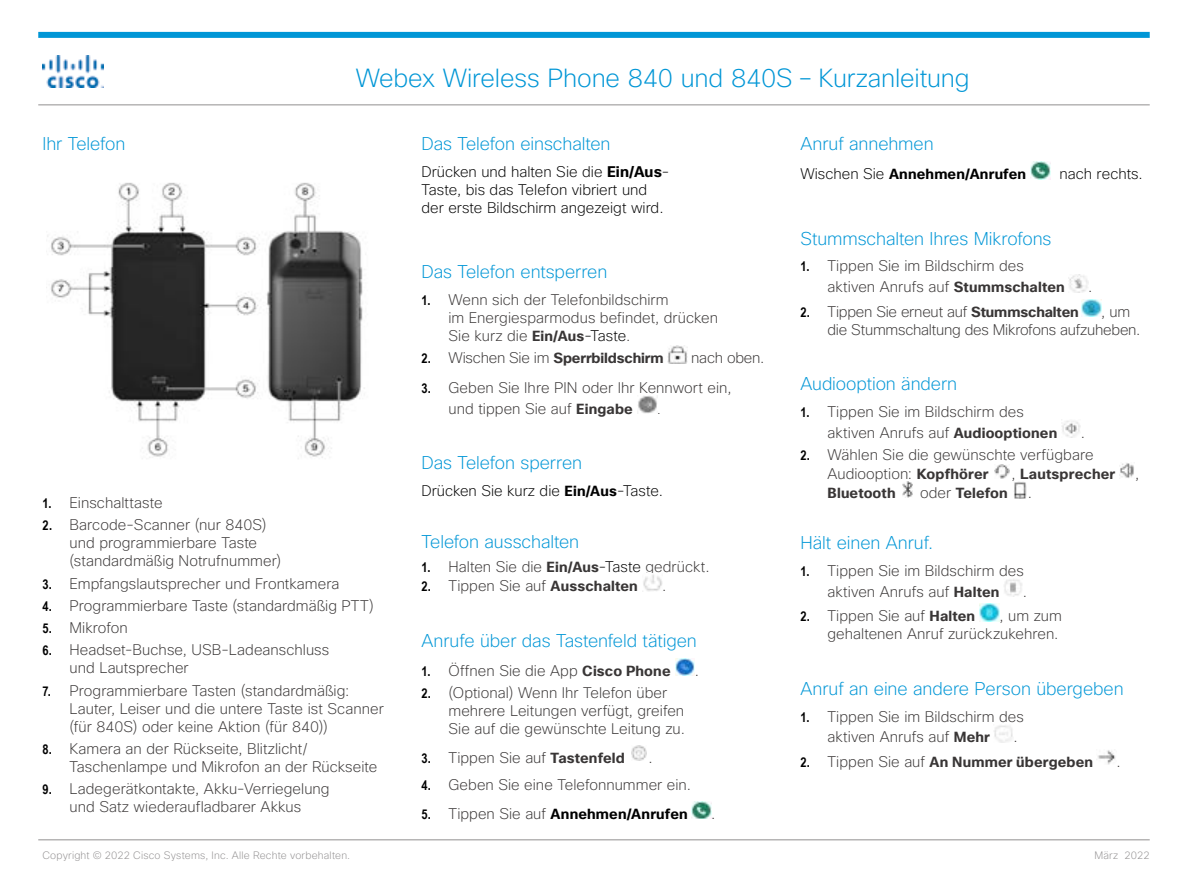
<style>
.page{position:relative;width:1188px;height:893px;background:#fff}
.page>*{position:absolute;margin:0;border:0;box-sizing:border-box;transform-origin:0 0}
.t1{font:200 25.5px "Cisco Sans";letter-spacing:-.01em;color:#0096d6}
.t2{font:200 18px "Cisco Sans";letter-spacing:-.005em;color:#0096d6}
.t3{font:200 15px/18px "Cisco Sans";letter-spacing:.005em;color:#393636}
.t4{font:200 15px/18px "Cisco Sans";color:#000}
.t5{font:200 15px/18px "Cisco Sans";letter-spacing:-.015em;color:#393636}
.t6{font:700 14.25px "Cisco Sans";letter-spacing:.01em;color:#393636}
.t7{font:700 14.25px "Cisco Sans";letter-spacing:.015em;color:#000}
.t8{font:200 12.75px "Cisco Sans";color:#393636}
.t9{font:200 10.5px "Cisco Sans";letter-spacing:.015em;color:#918f90}
.s1{font-weight:700}
.s2{font-weight:200;font-size:15px}
.s3{font-family:"Arial Narrow";font-weight:700;font-size:13.5px;color:#000}
.s4{font-weight:700;font-size:14.25px}
.s5{color:#000}
.s6{font-family:"Arial Narrow";font-size:13.5px;color:#000}
.s7{font-family:"Arial Narrow";font-size:13.5px}
.s8{font-weight:200;font-size:15px;color:#393636}
</style>
<div class="page">
<div style="left:38px;top:32px;width:1112px;height:6px;background:#0096d6"></div>
<img style="left:43px;top:55px;width:60px;height:32px">
<hr style="left:38px;top:104px;width:1112px;height:1px;background:#918f90">
<hr style="left:38px;top:839px;width:1112px;height:1px;background:#918f90">
<img style="left:46px;top:182px;width:319px;height:277px">
<img style="left:668px;top:345px;width:19px;height:18px">
<img style="left:637px;top:396px;width:20px;height:17px">
<img style="left:643px;top:574px;width:19px;height:17px">
<img style="left:675px;top:658px;width:20px;height:18px">
<img style="left:631px;top:746px;width:15px;height:14px">
<img style="left:691px;top:801px;width:20px;height:18px">
<img style="left:1031px;top:162px;width:19px;height:17px">
<img style="left:1068px;top:274px;width:20px;height:18px">
<img style="left:1082px;top:299px;width:20px;height:18px">
<img style="left:1062px;top:421px;width:19px;height:16px">
<img style="left:994px;top:464px;width:15px;height:15px">
<img style="left:1119px;top:463px;width:15px;height:15px">
<img style="left:902px;top:482px;width:11px;height:16px">
<img style="left:1014px;top:482px;width:12px;height:16px">
<img style="left:1004px;top:579px;width:18px;height:18px">
<img style="left:980px;top:604px;width:19px;height:17px">
<img style="left:994px;top:725px;width:19px;height:17px">
<img style="left:1097px;top:750px;width:19px;height:14px">
<p class="t2" style="left:43px;top:132px;width:84px">Ihr Telefon</p>
<h1 class="t1" style="left:356px;top:62px;width:616px">Webex Wireless Phone 840 und 840S – Kurzanleitung</h1>
<p class="t2" style="left:422px;top:132px;width:191px">Das Telefon einschalten</p>
<p class="t4" style="left:422px;top:163px;width:250px">Drücken und halten Sie die <span class="s1">Ein/Aus</span>-<br>Taste, bis das Telefon vibriert und der erste Bildschirm angezeigt wird.</p>
<p class="t2" style="left:801px;top:132px;width:135px">Anruf annehmen</p>
<p class="t7" style="left:801px;top:165px;width:227px"><span class="s2">Wischen Sie</span> Annehmen/Anrufen</p>
<p class="t4" style="left:1059px;top:166px;width:85px">nach rechts.</p>
<p class="t3" style="left:43px;top:494px;width:122px"><span class="s3">1.</span> Einschalttaste</p>
<p class="t3" style="left:70px;top:517px;width:213px;text-indent:-27px"><span class="s3">2.</span> Barcode-Scanner (nur 840S) und programmierbare Taste (standardmäßig Notrufnummer)</p>
<p class="t3" style="left:43px;top:575px;width:299px"><span class="s3">3.</span> Empfangslautsprecher und Frontkamera</p>
<p class="t3" style="left:43px;top:597px;width:333px"><span class="s3">4.</span> Programmierbare Taste (standardmäßig PTT)</p>
<p class="t3" style="left:43px;top:619px;width:87px"><span class="s3">5.</span> Mikrofon</p>
<p class="t3" style="left:70px;top:642px;width:261px;text-indent:-27px"><span class="s3">6.</span> Headset-Buchse, USB-Ladeanschluss und Lautsprecher</p>
<p class="t3" style="left:70px;top:682px;width:316px;text-indent:-27px"><span class="s3">7.</span> Programmierbare Tasten (standardmäßig:<br>Lauter, Leiser und die untere Taste ist Scanner (für 840S) oder keine Aktion (für 840))</p>
<p class="t3" style="left:70px;top:740px;width:309px;text-indent:-27px"><span class="s3">8.</span> Kamera an der Rückseite, Blitzlicht/<br>Taschenlampe und Mikrofon an der Rückseite</p>
<p class="t3" style="left:43px;top:780px;width:289px;text-align:center"><span class="s3">9.</span> Ladegerätkontakte, Akku-Verriegelung und Satz wiederaufladbarer Akkus</p>
<p class="t2" style="left:422px;top:260px;width:187px">Das Telefon entsperren</p>
<p class="t3" style="left:449px;top:291px;width:271px;text-indent:-27px"><span class="s3">1.</span> Wenn sich der Telefonbildschirm<br>im Energiesparmodus befindet, drücken<br>Sie kurz die <span class="s4">Ein/Aus</span><span class="s5">-Taste</span>.</p>
<p class="t6" style="left:422px;top:349px;width:244px"><span class="s6">2.</span> <span class="s2">Wischen Sie im</span> Sperrbildschirm</p>
<p class="t5" style="left:691px;top:349px;width:75px">nach oben.</p>
<p class="t3" style="left:449px;top:377px;width:285px;line-height:21px;text-indent:-27px"><span class="s3">3.</span> Geben Sie Ihre PIN oder Ihr Kennwort ein, und tippen Sie auf <span class="s4">Eingabe</span></p>
<p class="t8" style="left:657px;top:401px;width:5px">.</p>
<p class="t2" style="left:422px;top:451px;width:162px">Das Telefon sperren</p>
<p class="t4" style="left:422px;top:482px;width:243px">Drücken Sie kurz die <span class="s4">Ein/Aus</span>-Taste.</p>
<p class="t2" style="left:422px;top:530px;width:159px">Telefon ausschalten</p>
<p class="t3" style="left:422px;top:558px;width:290px"><span class="s3">1.</span> Halten Sie die <span class="s4">Ein/Aus</span><span class="s5">-Taste</span> gedrückt.</p>
<p class="t3" style="left:422px;top:577px;width:218px"><span class="s3">2.</span> Tippen Sie auf <span class="s4">Ausschalten</span></p>
<p class="t3" style="left:662px;top:577px;width:6px">.</p>
<p class="t2" style="left:422px;top:629px;width:277px">Anrufe über das Tastenfeld tätigen</p>
<p class="t3" style="left:422px;top:662px;width:251px"><span class="s3">1.</span> Öffnen Sie die App <span class="s4">Cisco Phone</span></p>
<p class="t3" style="left:695px;top:662px;width:6px">.</p>
<p class="t3" style="left:449px;top:684px;width:238px;text-indent:-27px"><span class="s3">2.</span> (Optional) Wenn Ihr Telefon über mehrere Leitungen verfügt, greifen<br>Sie auf die gewünschte Leitung zu.</p>
<p class="t3" style="left:422px;top:749px;width:205px"><span class="s3">3.</span> Tippen Sie auf <span class="s4">Tastenfeld</span></p>
<p class="t3" style="left:648px;top:749px;width:6px">.</p>
<p class="t3" style="left:422px;top:776px;width:271px"><span class="s3">4.</span> Geben Sie eine Telefonnummer ein.</p>
<p class="t7" style="left:422px;top:805px;width:268px"><span class="s7">5.</span> <span class="s8">Tippen Sie auf</span> Annehmen/Anrufen</p>
<p class="t3" style="left:711px;top:805px;width:6px">.</p>
<p class="t2" style="left:801px;top:227px;width:253px">Stummschalten Ihres Mikrofons</p>
<p class="t3" style="left:828px;top:256px;width:239px;line-height:20.5px;text-indent:-27px"><span class="s3">1.</span> Tippen Sie im Bildschirm des aktiven Anrufs auf <span class="s4">Stummschalten</span></p>
<p class="t3" style="left:1088px;top:278px;width:6px">.</p>
<p class="t5" style="left:801px;top:303px;width:280px"><span class="s3">2.</span> Tippen Sie erneut auf <span class="s4">Stummschalten</span></p>
<p class="t5" style="left:828px;top:303px;width:314px;text-indent:274px">, um die Stummschaltung des Mikrofons aufzuheben.</p>
<p class="t2" style="left:801px;top:372px;width:158px">Audiooption ändern</p>
<p class="t3" style="left:828px;top:402px;width:231px;line-height:20.5px;text-indent:-27px"><span class="s3">1.</span> Tippen Sie im Bildschirm des aktiven Anrufs auf <span class="s4">Audiooptionen</span></p>
<p class="t3" style="left:1081px;top:424px;width:6px">.</p>
<p class="t3" style="left:828px;top:445px;width:268px;line-height:19.2px;text-indent:-27px"><span class="s3">2.</span> Wählen Sie die gewünschte verfügbare<br>Audiooption: <span class="s4">Kopfhörer</span></p>
<p class="t6" style="left:1011px;top:465px;width:105px"><span class="s2">,</span> Lautsprecher</p>
<p class="t3" style="left:1135px;top:465px;width:6px">,</p>
<p class="t6" style="left:828px;top:484px;width:70px">Bluetooth</p>
<p class="t6" style="left:920px;top:484px;width:89px"><span class="s2">oder</span> Telefon</p>
<p class="t3" style="left:1028px;top:484px;width:6px">.</p>
<p class="t2" style="left:801px;top:531px;width:134px">Hält einen Anruf.</p>
<p class="t3" style="left:801px;top:561px;width:225px;line-height:20.5px;text-align:center"><span class="s3">1.</span> Tippen Sie im Bildschirm des aktiven Anrufs auf <span class="s4">Halten</span></p>
<p class="t3" style="left:1023px;top:583px;width:6px">.</p>
<p class="t3" style="left:801px;top:608px;width:176px"><span class="s3">2.</span> Tippen Sie auf <span class="s4">Halten</span></p>
<p class="t3" style="left:827px;top:608px;width:236px;text-align:right">, um zum<br>gehaltenen Anruf zurückzukehren.</p>
<p class="t2" style="left:801px;top:677px;width:325px">Anruf an eine andere Person übergeben</p>
<p class="t3" style="left:801px;top:706px;width:225px;line-height:20.5px;text-align:center"><span class="s3">1.</span> Tippen Sie im Bildschirm des aktiven Anrufs auf <span class="s4">Mehr</span></p>
<p class="t3" style="left:1013px;top:728px;width:6px">.</p>
<p class="t6" style="left:801px;top:753px;width:294px"><span class="s6">2.</span> <span class="s2">Tippen Sie auf</span> An Nummer übergeben</p>
<p class="t3" style="left:1117px;top:753px;width:6px">.</p>
<p class="t9" style="left:43px;top:848px;width:309px">Copyright © 2022 Cisco Systems, Inc. Alle Rechte vorbehalten.</p>
<p class="t9" style="left:1094px;top:849px;width:57px">März 2022</p>
</div>
